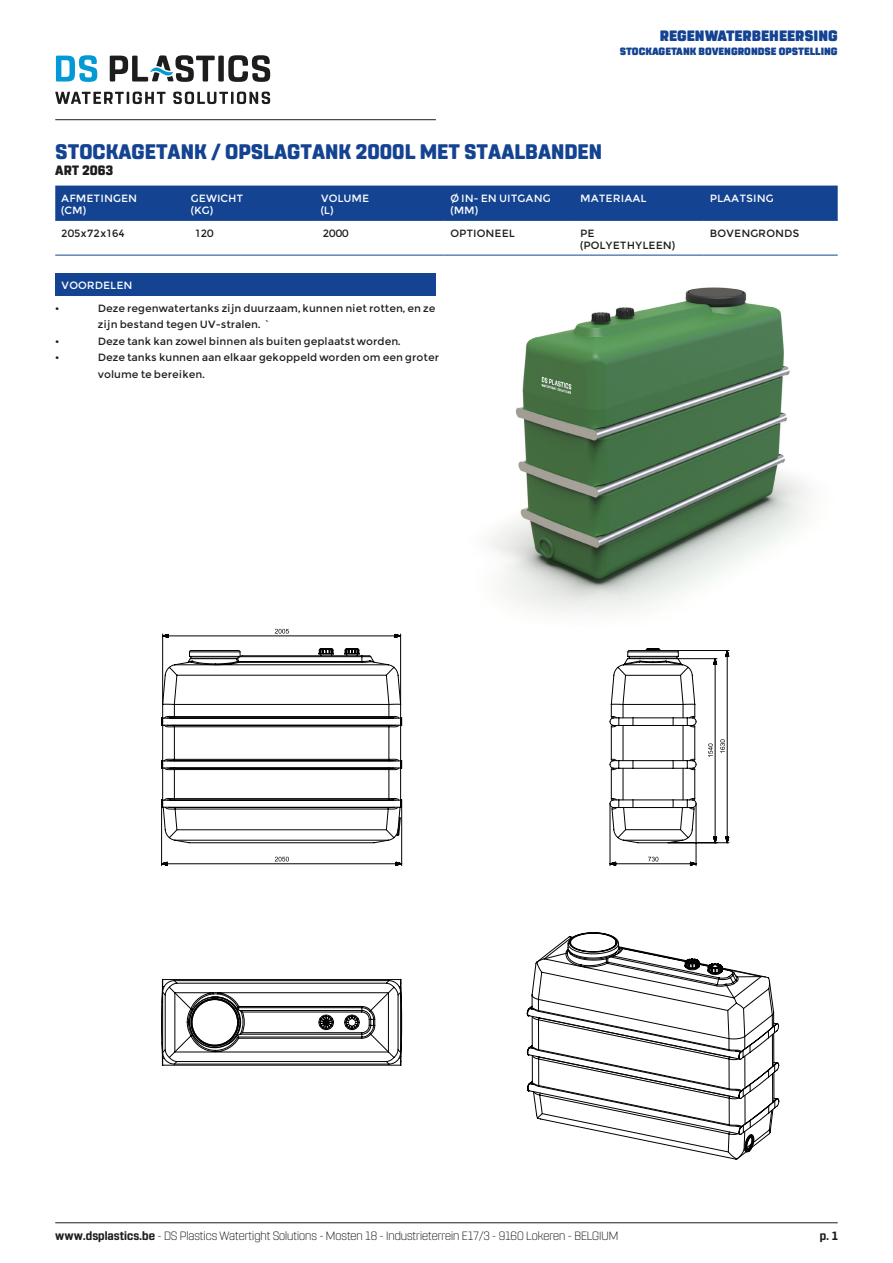
<style>
.page{position:relative;width:893px;height:1263px;background:#fff}
.page>*{position:absolute;margin:0;border:0;box-sizing:border-box;transform-origin:0 0}
.grote_titel{font:800 21px "Rohn Rounded";color:#134391}
.t1{font:900 15px "Rohn Rounded";color:#134391}
.t2{font:800 13.5px "Rohn Rounded";color:#1d1d1b}
.t3{font:300 12px "Rohn Rounded";color:#1d1d1b}
.t4{font:700 12px "Rohn Rounded";color:#1d1d1b}
.inhoud_tabel{font:10.5px/16.5px "Montserrat";color:#1d1d1b}
.inhoud_tabel-2{font:10.5px/12.6px "Montserrat";color:#fff}
.t5{font:900 10.5px "Rohn Rounded";color:#134391}
.s1{font-weight:700}
</style>
<div class="page">
<hr style="left:55px;top:119px;width:381px;height:1px;background:#1d1d1b">
<svg style="left:56px;top:55px;width:41px;height:27px"></svg>
<svg style="left:55px;top:92px;width:215px;height:12px"></svg>
<svg style="left:110px;top:55px;width:160px;height:27px"></svg>
<hr style="left:55px;top:1222px;width:783px;height:1px;background:#1d1d1b">
<img style="left:490px;top:287px;width:321px;height:311px">
<div style="left:55px;top:273px;width:381px;height:22px;background:#134391"></div>
<div style="left:55px;top:186px;width:783px;height:34px;background:#134391"></div>
<hr style="left:55px;top:220px;width:130px;height:1px;background:#134391">
<hr style="left:185px;top:220px;width:130px;height:1px;background:#134391">
<hr style="left:315px;top:220px;width:129px;height:1px;background:#134391">
<hr style="left:444px;top:220px;width:130px;height:1px;background:#134391">
<hr style="left:574px;top:220px;width:130px;height:1px;background:#134391">
<hr style="left:704px;top:220px;width:134px;height:1px;background:#134391">
<hr style="left:55px;top:255px;width:130px;height:1px;background:#134391">
<hr style="left:185px;top:255px;width:130px;height:1px;background:#134391">
<hr style="left:315px;top:255px;width:129px;height:1px;background:#134391">
<hr style="left:444px;top:255px;width:130px;height:1px;background:#134391">
<hr style="left:574px;top:255px;width:130px;height:1px;background:#134391">
<hr style="left:704px;top:255px;width:134px;height:1px;background:#134391">
<hr style="left:124px;top:1262px;width:666px;height:1px;background:#020203">
<hr style="left:892px;top:598px;width:1px;height:613px;background:#020203">
<svg style="left:161px;top:598px;width:619px;height:562px"></svg>
<h2 class="t1" style="left:660px;top:27px;width:179px">REGENWATERBEHEERSING</h2>
<p class="t5" style="left:620px;top:45px;width:219px">STOCKAGETANK BOVENGRONDSE OPSTELLING</p>
<p class="grote_titel" style="left:55px;top:139px;width:548px">STOCKAGETANK / OPSLAGTANK 2000L MET STAALBANDEN</p>
<p class="t2" style="left:55px;top:162px;width:60px">ART 2063</p>
<p class="inhoud_tabel-2" style="left:61px;top:192px;width:77px">AFMETINGEN</p>
<p class="inhoud_tabel-2" style="left:61px;top:204px;width:26px">(CM)</p>
<p class="inhoud_tabel-2" style="left:191px;top:192px;width:54px">GEWICHT</p>
<p class="inhoud_tabel-2" style="left:191px;top:204px;width:24px">(KG)</p>
<p class="inhoud_tabel-2" style="left:321px;top:192px;width:50px">VOLUME</p>
<p class="inhoud_tabel-2" style="left:321px;top:204px;width:14px">(L)</p>
<p class="inhoud_tabel-2" style="left:450px;top:192px;width:102px">Ø IN- EN UITGANG (MM)</p>
<p class="inhoud_tabel-2" style="left:580px;top:192px;width:68px">MATERIAAL</p>
<p class="inhoud_tabel-2" style="left:710px;top:192px;width:65px">PLAATSING</p>
<p class="inhoud_tabel" style="left:61px;top:224px;width:65px">205x72x164</p>
<p class="inhoud_tabel" style="left:195px;top:224px;width:20px">120</p>
<p class="inhoud_tabel" style="left:323px;top:224px;width:27px">2000</p>
<p class="inhoud_tabel" style="left:450px;top:224px;width:66px">OPTIONEEL</p>
<p class="inhoud_tabel" style="left:580px;top:224px;width:16px">PE</p>
<p class="inhoud_tabel" style="left:580px;top:237px;width:97px">(POLYETHYLEEN)</p>
<p class="inhoud_tabel-2" style="left:61px;top:279px;width:73px">VOORDELEN</p>
<p class="inhoud_tabel" style="left:55px;top:300px;width:6px">•</p>
<p class="inhoud_tabel" style="left:98px;top:300px;width:339px">Deze regenwatertanks zijn duurzaam, kunnen niet rotten, en ze zijn bestand tegen UV-stralen. `</p>
<p class="inhoud_tabel" style="left:55px;top:333px;width:6px">•</p>
<p class="inhoud_tabel" style="left:98px;top:333px;width:304px">Deze tank kan zowel binnen als buiten geplaatst worden.</p>
<p class="inhoud_tabel" style="left:55px;top:349px;width:6px">•</p>
<p class="inhoud_tabel" style="left:98px;top:349px;width:343px">Deze tanks kunnen aan elkaar gekoppeld worden om een groter volume te bereiken.</p>
<p class="inhoud_tabel" style="left:710px;top:224px;width:91px">BOVENGRONDS</p>
<p class="t3" style="left:55px;top:1229px;width:565px"><span class="s1">www.dsplastics.be</span> - DS Plastics Watertight Solutions - Mosten 18 - Industrieterrein E17/3 - 9160 Lokeren - BELGIUM</p>
<p class="t4" style="left:820px;top:1229px;width:19px">p. 1</p>
</div>
